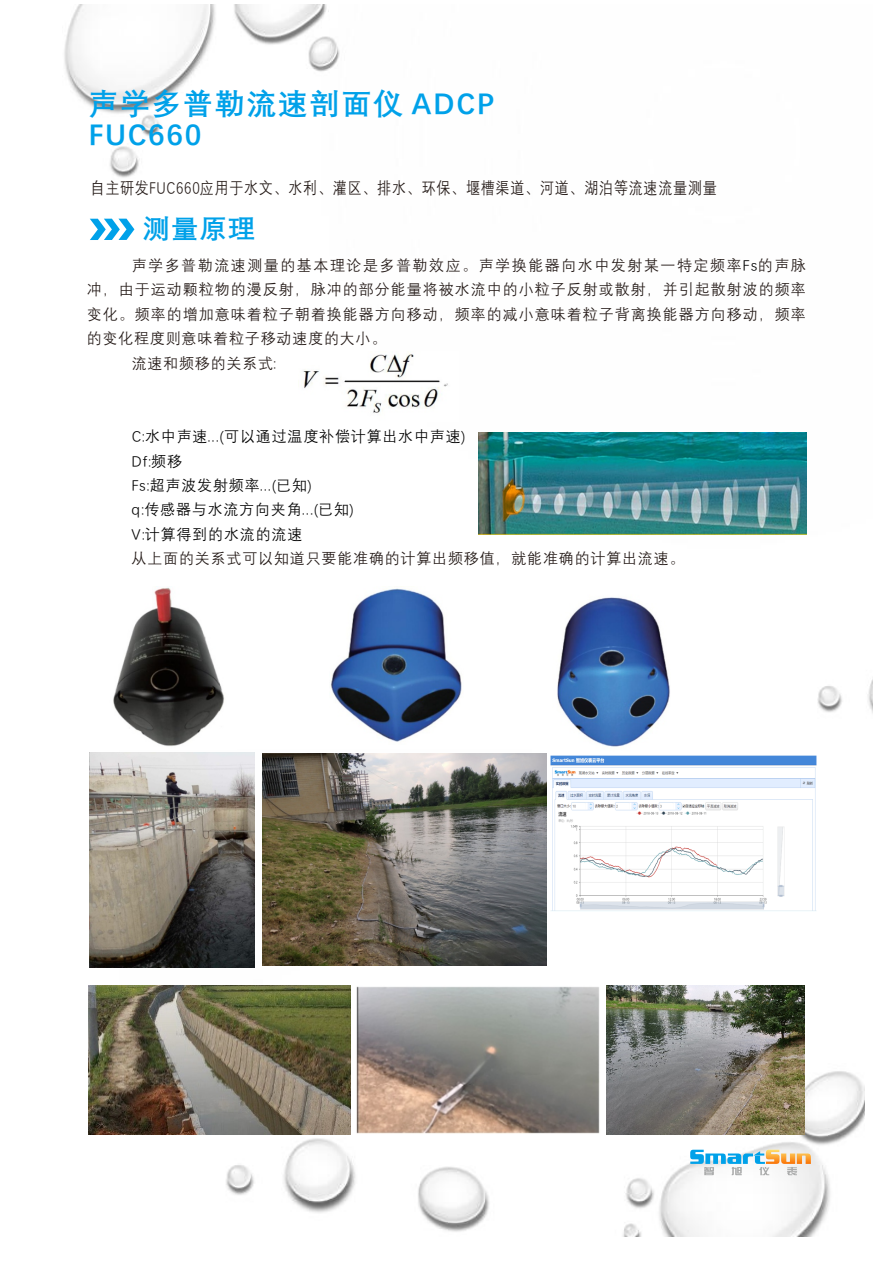
<style>
.page{position:relative;width:893px;height:1263px;background:#fff}
.page>*{position:absolute;margin:0;border:0;box-sizing:border-box;transform-origin:0 0}
.t1{font:700 30px/31.2px "Deng Xian";letter-spacing:.055em;color:#00a1e9}
.t2{font:700 27px "Deng Xian";color:#00a1e9}
.t3{font:16.5px "Deng Xian";letter-spacing:.055em;color:#231916;scale:.85 1}
.t4{font:15px "Deng Xian";letter-spacing:.065em;color:#231916}
.t5{font:15px/24.5px "Deng Xian";letter-spacing:.055em;color:#000}
.t6{font:15px "Deng Xian";letter-spacing:.1em;color:#231916}
.s1{color:#000}
</style>
<div class="page">
<img style="left:120px;top:753px;width:744px;height:483px">
<img style="left:64px;top:4px;width:809px;height:709px">
<svg style="left:90px;top:219px;width:44px;height:21px"></svg>
<img style="left:88px;top:986px;width:262px;height:149px">
<img style="left:355px;top:986px;width:245px;height:149px">
<img style="left:606px;top:986px;width:198px;height:149px">
<img style="left:263px;top:753px;width:283px;height:213px">
<img style="left:89px;top:752px;width:166px;height:215px">
<img style="left:102px;top:586px;width:134px;height:160px">
<img style="left:329px;top:586px;width:134px;height:156px">
<img style="left:553px;top:586px;width:117px;height:161px">
<img style="left:299px;top:351px;width:159px;height:71px">
<img style="left:479px;top:433px;width:327px;height:102px">
<svg style="left:690px;top:1150px;width:121px;height:25px"></svg>
<img style="left:550px;top:755px;width:267px;height:156px">
<h1 class="t1" style="left:88px;top:89px;width:407px">声学多普勒流速剖面仪 ADCP<br>FUC660</h1>
<p class="t3" style="left:91px;top:180px;width:738px">自主研发FUC660应用于水文、水利、灌区、排水、环保、堰槽渠道、河道、湖泊等流速流量测量</p>
<h2 class="t2" style="left:143px;top:216px;width:114px">测量原理</h2>
<p class="t6" style="left:132px;top:258px;width:676px">声学多普勒流速测量的基本理论是多普勒效应。声学换能器向水中发射某一特定频率<span class="s1">Fs</span>的声脉</p>
<p class="t4" style="left:87px;top:282px;width:721px">冲，由于运动颗粒物的漫反射，脉冲的部分能量将被水流中的小粒子反射或散射，并引起散射波的频率</p>
<p class="t4" style="left:87px;top:307px;width:721px">变化。频率的增加意味着粒子朝着换能器方向移动，频率的减小意味着粒子背离换能器方向移动，频率</p>
<p class="t4" style="left:87px;top:331px;width:301px">的变化程度则意味着粒子移动速度的大小。</p>
<p class="t4" style="left:132px;top:356px;width:146px">流速和频移的关系式:</p>
<p class="t5" style="left:132px;top:424px;width:335px">C:水中声速...(可以通过温度补偿计算出水中声速)<br>Df:频移<br>Fs:超声波发射频率...(已知)<br>q:传感器与水流方向夹角...(已知)<br>V:计算得到的水流的流速</p>
<p class="t4" style="left:132px;top:551px;width:554px">从上面的关系式可以知道只要能准确的计算出频移值，就能准确的计算出流速。</p>
</div>
